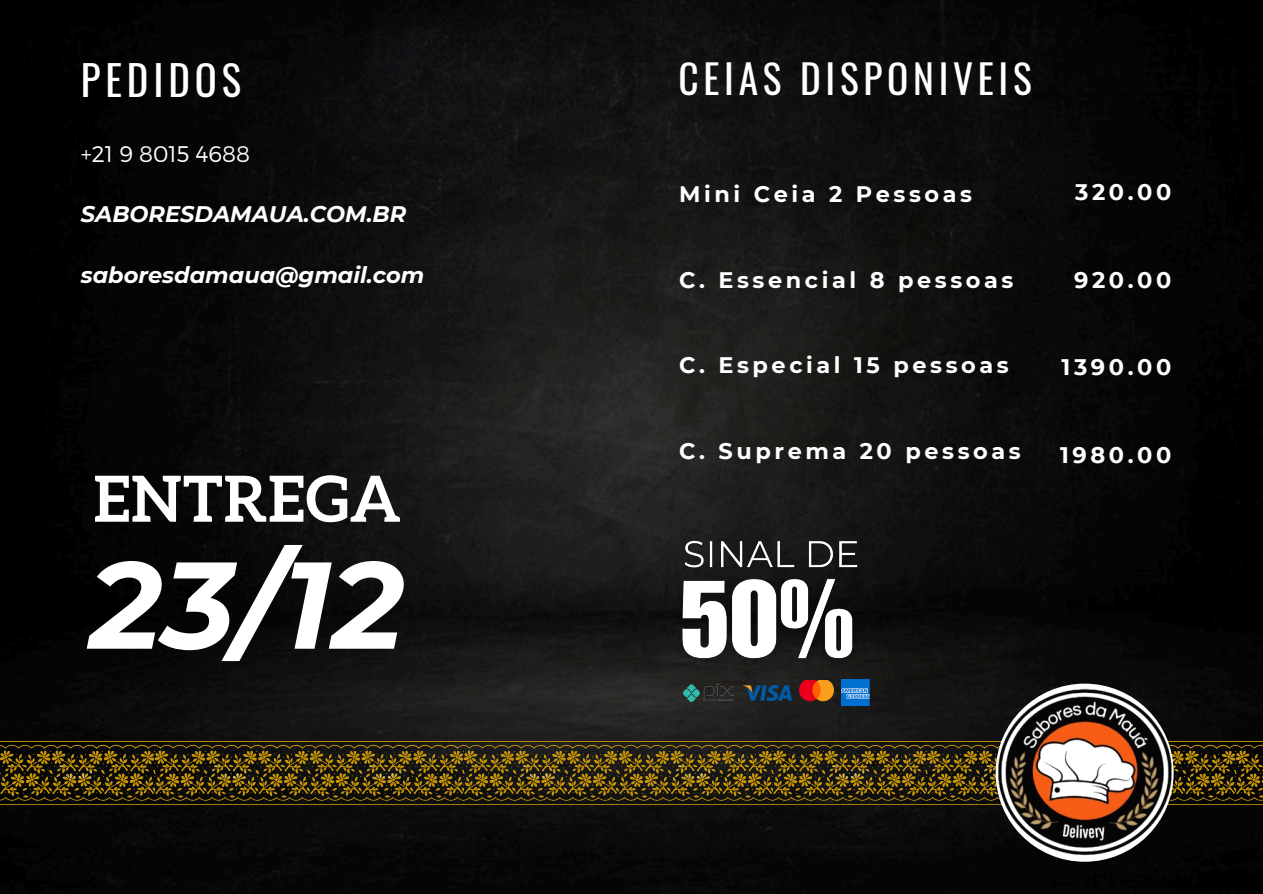
<style>
.page{position:relative;width:1263px;height:894px;background:#fff}
.page>*{position:absolute;margin:0;border:0;box-sizing:border-box;transform-origin:0 0}
.t1{font:italic 700 123.15px "Montserrat";color:#fff}
.t2{font:700 63.6px "Aleo";letter-spacing:.015em;color:#fff}
.t3{font:40.95px "Oswald";letter-spacing:.12em;color:#fff}
.t4{font:39.45px "Oswald";letter-spacing:.12em;color:#fff}
.t5{font:italic 700 22.5px "Montserrat";color:#fff}
.t6{font:700 22.5px "Montserrat";letter-spacing:.16em;color:#fff}
.t7{font:300 22.5px "Montserrat";color:#fff}
.t8{font:700 22.35px "Montserrat";letter-spacing:.16em;color:#fff}
</style>
<div class="page">
<img style="left:0;top:0;width:1263px;height:893px">
<img style="left:683px;top:687px;width:51px;height:13px">
<img style="left:744px;top:687px;width:47px;height:12px">
<img style="left:800px;top:687px;width:33px;height:18px">
<img style="left:841px;top:679px;width:28px;height:26px">
<img style="left:674px;top:573px;width:188px;height:114px">
<img style="left:680px;top:531px;width:210px;height:46px">
<img style="left:0;top:740px;width:1263px;height:63px">
<img style="left:996px;top:683px;width:177px;height:178px">
<p class="t3" style="left:81px;top:48px;width:162px">PEDIDOS</p>
<p class="t4" style="left:678px;top:47px;width:355px">CEIAS DISPONIVEIS</p>
<p class="t7" style="left:81px;top:139px;width:171px">+21 9 8015 4688</p>
<p class="t5" style="left:81px;top:200px;width:327px">SABORESDAMAUA.COM.BR</p>
<p class="t5" style="left:81px;top:261px;width:345px">saboresdamaua@gmail.com</p>
<p class="t2" style="left:94px;top:462px;width:309px">ENTREGA</p>
<h3 class="t1" style="left:89px;top:529px;width:316px">23/12</h3>
<p class="t8" style="left:679px;top:180px;width:295px">Mini Ceia 2 Pessoas</p>
<h4 class="t8" style="left:679px;top:266px;width:336px">C. Essencial 8 pessoas</h4>
<p class="t8" style="left:679px;top:351px;width:331px">C. Especial 15 pessoas</p>
<h6 class="t8" style="left:679px;top:437px;width:343px">C. Suprema 20 pessoas</h6>
<p class="t6" style="left:1075px;top:178px;width:98px">320.00</p>
<h4 class="t6" style="left:1074px;top:266px;width:99px">920.00</h4>
<p class="t6" style="left:1062px;top:353px;width:111px">1390.00</p>
<p class="t6" style="left:1060px;top:441px;width:113px">1980.00</p>
</div>
